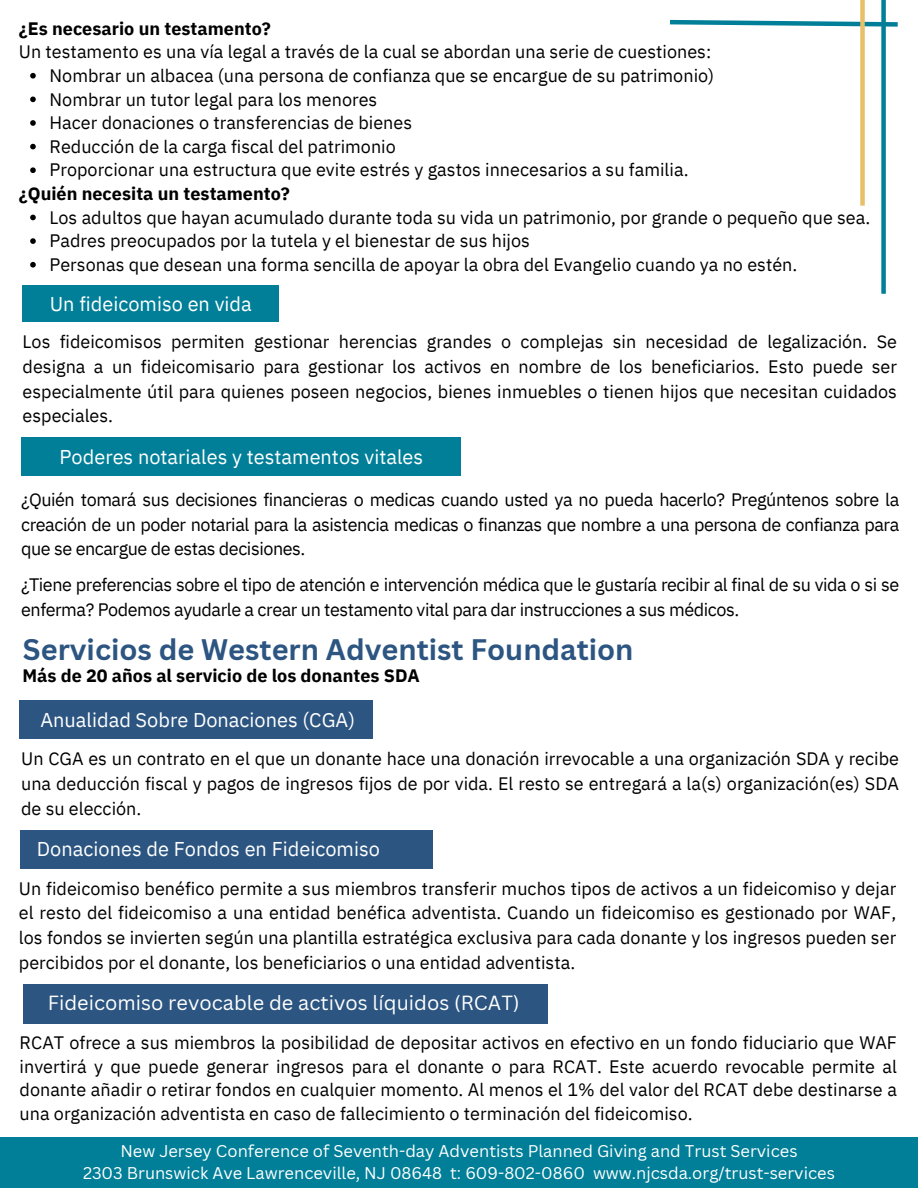
<style>
.page{position:relative;width:918px;height:1188px;background:#fff}
.page>*{position:absolute;margin:0;border:0;box-sizing:border-box;transform-origin:0 0}
.t1{font:700 28.95px "Canva Sans";color:#2c5581}
.t2{font:19.95px "IBM Plex Sans";color:#fff}
.t3{font:19.95px "Canva Sans";color:#fff}
.t4{font:18px/24.8px "IBM Plex Sans";color:#000;text-align:justify}
.t5{font:18px/24.8px "IBM Plex Sans";letter-spacing:-.025em;color:#000}
.t6{font:700 18px "IBM Plex Sans";color:#000}
.t7{font:16.5px "Canva Sans";color:#fff}
.s1{font-weight:700}
</style>
<div class="page">
<div style="left:0;top:1137px;width:918px;height:51px;background:#017f98"></div>
<div style="left:22px;top:437px;width:439px;height:39px;background:#017f98"></div>
<div style="left:20px;top:701px;width:353px;height:38px;background:#2c5581"></div>
<div style="left:20px;top:830px;width:412px;height:38px;background:#2c5581"></div>
<div style="left:23px;top:984px;width:525px;height:39px;background:#2c5581"></div>
<svg style="left:30px;top:73px;width:6px;height:6px"></svg>
<svg style="left:30px;top:97px;width:6px;height:5px"></svg>
<svg style="left:30px;top:120px;width:6px;height:6px"></svg>
<svg style="left:30px;top:144px;width:6px;height:5px"></svg>
<svg style="left:30px;top:167px;width:6px;height:6px"></svg>
<svg style="left:30px;top:215px;width:6px;height:5px"></svg>
<svg style="left:30px;top:238px;width:6px;height:6px"></svg>
<svg style="left:30px;top:262px;width:6px;height:6px"></svg>
<svg style="left:670px;top:19px;width:228px;height:8px"></svg>
<div style="left:881px;top:0;width:5px;height:294px;background:#017f98"></div>
<div style="left:860px;top:0;width:5px;height:206px;background:#e7c06a"></div>
<div style="left:23px;top:285px;width:256px;height:37px;background:#017f98"></div>
<h2 class="t4" style="left:19px;top:16px;width:694px;line-height:23.7px"><span class="s1">¿Es necesario un testamento?<br></span>Un testamento es una vía legal a través de la cual se abordan una serie de cuestiones:</h2>
<p class="t4" style="left:50px;top:63px;width:666px">Nombrar un albacea (una persona de confianza que se encargue de su patrimonio)</p>
<p class="t4" style="left:50px;top:86px;width:329px">Nombrar un tutor legal para los menores</p>
<p class="t4" style="left:50px;top:110px;width:364px">Hacer donaciones o transferencias de bienes</p>
<h3 class="t4" style="left:50px;top:134px;width:348px">Reducción de la carga fiscal del patrimonio</h3>
<h3 class="t4" style="left:50px;top:157px;width:641px">Proporcionar una estructura que evite estrés y gastos innecesarios a su familia.</h3>
<h3 class="t6" style="left:19px;top:182px;width:273px">¿Quién necesita un testamento?</h3>
<h3 class="t4" style="left:50px;top:205px;width:822px">Los adultos que hayan acumulado durante toda su vida un patrimonio, por grande o pequeño que sea.</h3>
<h3 class="t4" style="left:50px;top:228px;width:482px">Padres preocupados por la tutela y el bienestar de sus hijos</h3>
<h1 class="t4" style="left:50px;top:252px;width:749px">Personas que desean una forma sencilla de apoyar la obra del Evangelio cuando ya no estén.</h1>
<p class="t2" style="left:50px;top:291px;width:204px">Un fideicomiso en vida</p>
<p class="t4" style="left:23px;top:329px;width:876px">Los fideicomisos permiten gestionar herencias grandes o complejas sin necesidad de legalización. Se designa a un fideicomisario para gestionar los activos en nombre de los beneficiarios. Esto puede ser especialmente útil para quienes poseen negocios, bienes inmuebles o tienen hijos que necesitan cuidados especiales.</p>
<h3 class="t2" style="left:60px;top:443px;width:365px">Poderes notariales y testamentos vitales</h3>
<h3 class="t4" style="left:21px;top:487px;width:880px">¿Quién tomará sus decisiones financieras o medicas cuando usted ya no pueda hacerlo? Pregúntenos sobre la creación de un poder notarial para la asistencia medicas o finanzas que nombre a una persona de confianza para que se encargue de estas decisiones.</h3>
<h3 class="t5" style="left:21px;top:572px;width:880px">¿Tiene preferencias sobre el tipo de atención e intervención médica que le gustaría recibir al final de su vida o si se enferma? Podemos ayudarle a crear un testamento vital para dar instrucciones a sus médicos.</h3>
<h3 class="t1" style="left:23px;top:629px;width:612px">Servicios de Western Adventist Foundation</h3>
<h3 class="t6" style="left:22px;top:664px;width:399px">Más de 20 años al servicio de los donantes SDA</h3>
<p class="t2" style="left:40px;top:707px;width:316px">Anualidad Sobre Donaciones (CGA)</p>
<h2 class="t4" style="left:21px;top:746px;width:879px">Un CGA es un contrato en el que un donante hace una donación irrevocable a una organización SDA y recibe una deducción fiscal y pagos de ingresos fijos de por vida. El resto se entregará a la(s) organización(es) SDA de su elección.</h2>
<p class="t2" style="left:37px;top:836px;width:345px">Donaciones de Fondos en Fideicomiso</p>
<h3 class="t4" style="left:19px;top:875px;width:879px">Un fideicomiso benéfico permite a sus miembros transferir muchos tipos de activos a un fideicomiso y dejar el resto del fideicomiso a una entidad benéfica adventista. Cuando un fideicomiso es gestionado por WAF, los fondos se invierten según una plantilla estratégica exclusiva para cada donante y los ingresos pueden ser percibidos por el donante, los beneficiarios o una entidad adventista.</h3>
<p class="t3" style="left:48px;top:988px;width:473px">Fideicomiso revocable de activos líquidos (RCAT)</p>
<h3 class="t4" style="left:20px;top:1030px;width:879px;line-height:23.7px">RCAT ofrece a sus miembros la posibilidad de depositar activos en efectivo en un fondo fiduciario que WAF invertirá y que puede generar ingresos para el donante o para RCAT. Este acuerdo revocable permite al donante añadir o retirar fondos en cualquier momento. Al menos el 1% del valor del RCAT debe destinarse a una organización adventista en caso de fallecimiento o terminación del fideicomiso.</h3>
<p class="t7" style="left:120px;top:1139px;width:679px">New Jersey Conference of Seventh-day Adventists Planned Giving and Trust Services</p>
<p class="t7" style="left:83px;top:1162px;width:753px">2303 Brunswick Ave Lawrenceville, NJ 08648 t: 609-802-0860 www.njcsda.org/trust-services</p>
</div>
